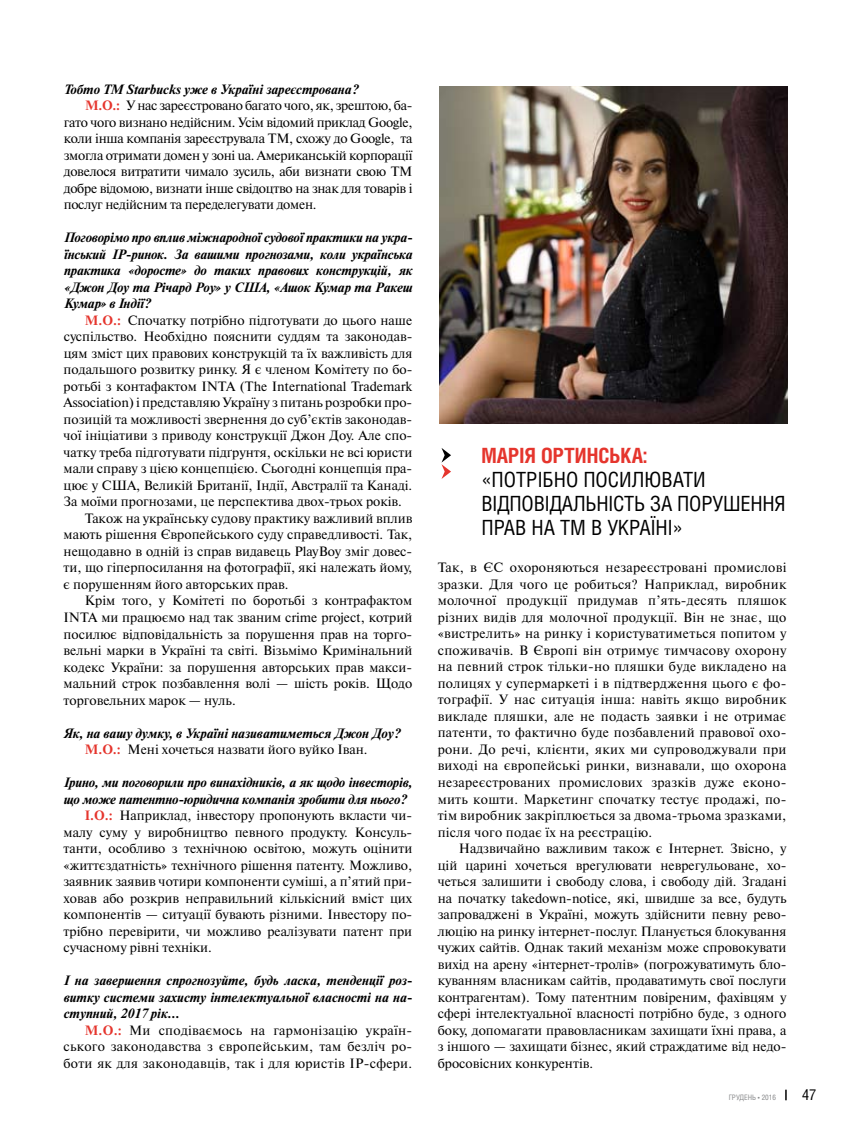
<style>
.page{position:relative;width:859px;height:1132px;background:#fff}
.page>*{position:absolute;margin:0;border:0;box-sizing:border-box;transform-origin:0 0}
.t1{font:21px/24px "Helios Cond";letter-spacing:-.01em;color:#000}
.t2{font:700 21px "Helios Cond";color:#e5352d}
.t3{font:15px "Helios Cond";color:#000}
.t4{font:13.5px/16.5px "Newton C";color:#000;text-align:justify}
.t5{font:italic 700 13.5px/16.5px "Newton C";letter-spacing:-.01em;color:#000;text-align:justify}
.t6{font:13.5px "Newton C";letter-spacing:-.02em;color:#000}
.t7{font:7.5px "Helios Cond";color:#87888a}
.s1{font-weight:700;color:#e5352d}
.s2{font-style:normal;color:#e5352d}
.s3{font-weight:400;font-style:normal}
</style>
<div class="page">
<svg style="left:785px;top:1089px;width:2px;height:10px"></svg>
<img style="left:439px;top:86px;width:349px;height:338px">
<svg style="left:441px;top:448px;width:10px;height:31px"></svg>
<p class="t5" style="left:64px;top:81px;width:296px">Тобто ТМ Starbucks уже в Україні зареєстрована?</p>
<p class="t6" style="left:85px;top:98px;width:329px"><span class="s1">М.О.:</span> У нас зареєстровано багато чого, як, зрештою, ба-</p>
<p class="t6" style="left:64px;top:115px;width:350px">гато чого визнано недійсним. Усім відомий приклад Google,</p>
<p class="t6" style="left:64px;top:131px;width:350px">коли інша компанія зареєструвала ТМ, схожу до Google, та</p>
<p class="t6" style="left:64px;top:148px;width:350px">змогла отримати домен у зоні ua. Американській корпорації</p>
<p class="t6" style="left:64px;top:164px;width:350px">довелося витратити чимало зусиль, аби визнати свою ТМ</p>
<p class="t6" style="left:64px;top:181px;width:350px">добре відомою, визнати інше свідоцтво на знак для товарів і</p>
<p class="t6" style="left:64px;top:197px;width:254px">послуг недійсним та переделегувати домен.</p>
<p class="t5" style="left:64px;top:229px;width:350px">Поговорімо про вплив міжнародної судової практики на укра&shy;їнський ІР-ринок. За вашими прогнозами, коли українська практика «доросте» до таких правових конструкцій, як «Джон Доу та Річард Роу» у США, «Ашок Кумар та Ракеш Кумар» в Індії?</p>
<p class="t4" style="left:85px;top:312px;width:329px"><span class="s1">М.О.:</span> Спочатку потрібно підготувати до цього наше</p>
<p class="t4" style="left:64px;top:328px;width:350px">суспільство. Необхідно пояснити суддям та законодав-</p>
<p class="t4" style="left:64px;top:345px;width:350px">цям зміст цих правових конструкцій та їх важливість для</p>
<p class="t4" style="left:64px;top:361px;width:350px">подальшого розвитку ринку. Я є членом Комітету по бо-</p>
<p class="t4" style="left:64px;top:378px;width:350px">ротьбі з контафактом INTA (The International Trademark</p>
<p class="t4" style="left:64px;top:394px;width:350px">Association) і представляю Україну з питань розробки про-</p>
<p class="t4" style="left:64px;top:411px;width:350px">позицій та можливості звернення до суб’єктів законодав-</p>
<p class="t4" style="left:64px;top:427px;width:350px">чої ініціативи з приводу конструкції Джон Доу. Але спо-</p>
<p class="t4" style="left:64px;top:444px;width:350px">чатку треба підготувати підґрунтя, оскільки не всі юристи</p>
<p class="t4" style="left:64px;top:460px;width:350px">мали справу з цією концепцією. Сьогодні концепція пра-</p>
<p class="t4" style="left:64px;top:477px;width:350px">цює у США, Великій Британії, Індії, Австралії та Канаді.</p>
<p class="t4" style="left:64px;top:493px;width:340px">За моїми прогнозами, це перспектива двох-трьох років.</p>
<p class="t4" style="left:85px;top:510px;width:329px">Також на українську судову практику важливий вплив</p>
<p class="t4" style="left:64px;top:526px;width:350px">мають рішення Європейського суду справедливості. Так,</p>
<p class="t4" style="left:64px;top:543px;width:350px">нещодавно в одній із справ видавець PlayBoy зміг довес-</p>
<p class="t4" style="left:64px;top:559px;width:350px">ти, що гіперпосилання на фотографії, які належать йому,</p>
<p class="t4" style="left:64px;top:576px;width:226px">є порушенням його авторських прав.</p>
<p class="t4" style="left:85px;top:592px;width:329px">Крім того, у Комітеті по боротьбі з контрафактом</p>
<p class="t4" style="left:64px;top:609px;width:350px">INTA ми працюємо над так званим crime project, котрий</p>
<p class="t4" style="left:64px;top:625px;width:350px">посилює відповідальність за порушення прав на торго-</p>
<p class="t4" style="left:64px;top:642px;width:350px">вельні марки в Україні та світі. Візьмімо Кримінальний</p>
<p class="t4" style="left:64px;top:658px;width:350px">кодекс України: за порушення авторських прав макси-</p>
<p class="t4" style="left:64px;top:675px;width:350px">мальний строк позбавлення волі — шість років. Щодо</p>
<p class="t4" style="left:64px;top:691px;width:174px">торговельних марок — нуль.</p>
<p class="t5" style="left:85px;top:724px;width:317px;text-indent:-21px">Як, на вашу думку, в Україні називатиметься Джон Доу?<br><span class="s2">М.О.:</span> <span class="s3">Мені хочеться назвати його вуйко Іван.</span></p>
<p class="t5" style="left:64px;top:774px;width:350px">Ірино, ми поговорили про винахідників, а як щодо інвесторів,</p>
<p class="t5" style="left:64px;top:790px;width:344px">що може патентно-юридична компанія зробити для нього?</p>
<p class="t4" style="left:85px;top:807px;width:329px"><span class="s1">І.О.:</span> Наприклад, інвестору пропонують вкласти чи-</p>
<p class="t4" style="left:64px;top:823px;width:350px">малу суму у виробництво певного продукту. Консуль-</p>
<p class="t4" style="left:64px;top:840px;width:350px">танти, особливо з технічною освітою, можуть оцінити</p>
<p class="t4" style="left:64px;top:856px;width:350px">«життєздатність» технічного рішення патенту. Можливо,</p>
<p class="t4" style="left:64px;top:873px;width:350px">заявник заявив чотири компоненти суміші, а п’ятий при-</p>
<p class="t4" style="left:64px;top:889px;width:350px">ховав або розкрив неправильний кількісний вміст цих</p>
<p class="t4" style="left:64px;top:906px;width:350px">компонентів — ситуації бувають різними. Інвестору по-</p>
<p class="t4" style="left:64px;top:922px;width:350px">трібно перевірити, чи можливо реалізувати патент при</p>
<p class="t4" style="left:64px;top:939px;width:150px">сучасному рівні техніки.</p>
<p class="t5" style="left:64px;top:972px;width:350px">І на завершення спрогнозуйте, будь ласка, тенденції роз&shy;витку системи захисту інтелектуальної власності на на&shy;ступний, 2017 рік…</p>
<p class="t4" style="left:64px;top:1021px;width:350px;text-indent:21px"><span class="s1">М.О.:</span> Ми сподіваємось на гармонізацію україн&shy;ського законодавства з європейським, там безліч ро&shy;боти як для законодавців, так і для юристів ІР-сфери.</p>
<h1 class="t2" style="left:481px;top:442px;width:167px">МАРІЯ ОРТИНСЬКА:</h1>
<h1 class="t1" style="left:481px;top:466px;width:306px">«ПОТРІБНО ПОСИЛЮВАТИ<br>ВІДПОВІДАЛЬНІСТЬ ЗА ПОРУШЕННЯ<br>ПРАВ НА ТМ В УКРАЇНІ»</h1>
<p class="t4" style="left:438px;top:559px;width:350px">Так, в ЄС охороняються незареєстровані промислові зразки. Для чого це робиться? Наприклад, виробник молочної продукції придумав п’ять-десять пляшок різних видів для молочної продукції. Він не знає, що «вистрелить» на ринку і користуватиметься попитом у споживачів. В Європі він отримує тимчасову охорону на певний строк тільки-но пляшки буде викладено на полицях у супермаркеті і в підтвердження цього є фо&shy;тографії. У нас ситуація інша: навіть якщо виробник викладе пляшки, але не подасть заявки і не отримає патенти, то фактично буде позбавлений правової охо&shy;рони. До речі, клієнти, яких ми супроводжували при виході на європейські ринки, визнавали, що охорона незареєстрованих промислових зразків дуже еконо&shy;мить кошти. Маркетинг спочатку тестує продажі, по&shy;тім виробник закріплюється за двома-трьома зразками, після чого подає їх на реєстрацію.</p>
<p class="t4" style="left:438px;top:839px;width:350px;text-indent:21px">Надзвичайно важливим також є Інтернет. Звісно, у цій царині хочеться врегулювати неврегульоване, хо&shy;четься залишити і свободу слова, і свободу дій. Згадані на початку takedown-notice, які, швидше за все, будуть запроваджені в Україні, можуть здійснити певну рево&shy;люцію на ринку інтернет-послуг. Планується блокування чужих сайтів. Однак такий механізм може спровокувати вихід на арену «інтернет-тролів» (погрожуватимуть бло&shy;куванням власникам сайтів, продаватимуть свої послуги контрагентам). Тому патентним повіреним, фахівцям у сфері інтелектуальної власності потрібно буде, з одного боку, допомагати правовласникам захищати їхні права, а з іншого — захищати бізнес, який страждатиме від недо&shy;бросовісних конкурентів.</p>
<p class="t7" style="left:729px;top:1092px;width:49px">ГРУДЕНЬ • 2016</p>
<p class="t3" style="left:802px;top:1085px;width:16px">47</p>
</div>
